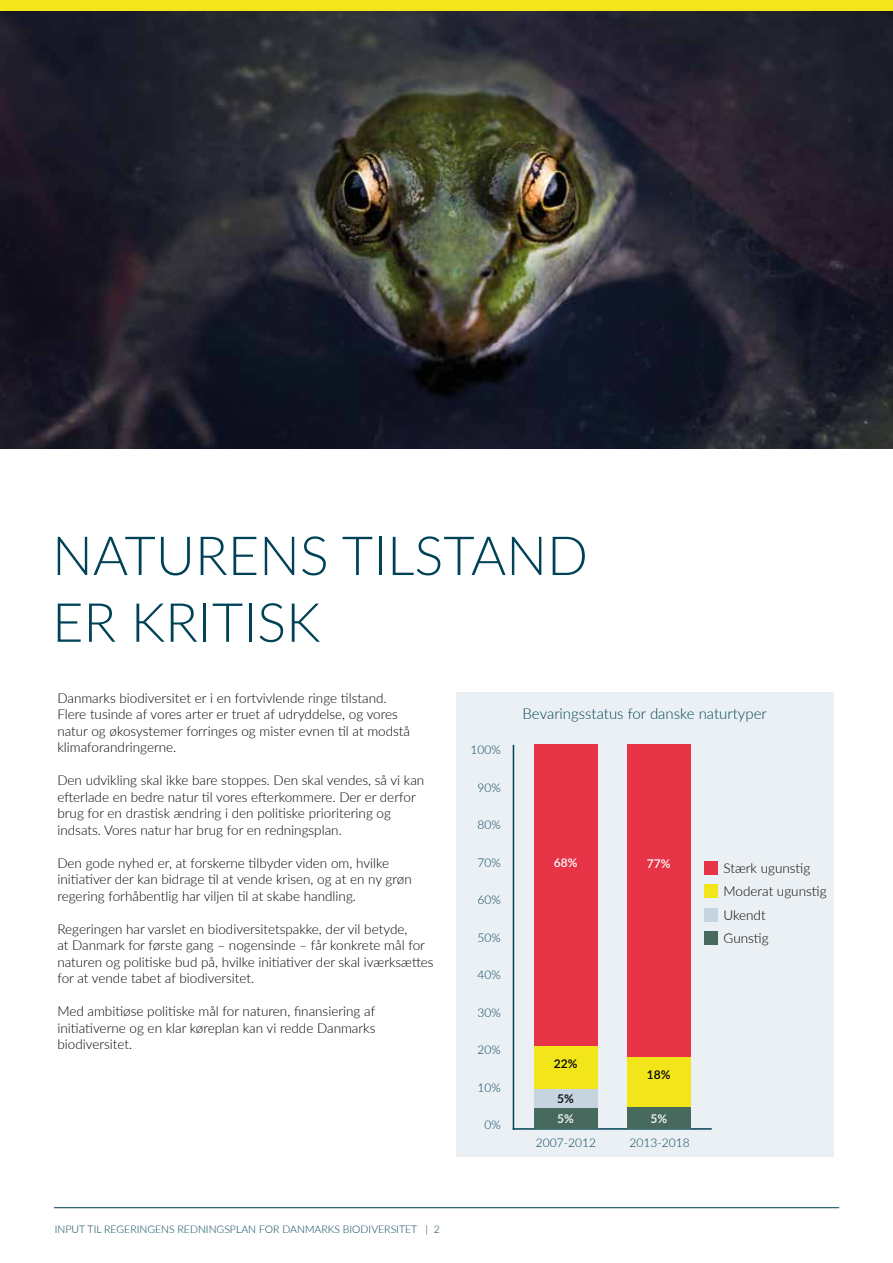
<style>
.page{position:relative;width:893px;height:1263px;background:#fff}
.page>*{position:absolute;margin:0;border:0;box-sizing:border-box;transform-origin:0 0}
.t1{font:300 54px/66.8px "Lato";color:#004357}
.t2{font:300 15px "Lato";color:#004357}
.t3{font:300 13.5px/16.5px "Lato";color:#000}
.t4{font:300 12px "Lato";color:#004357}
.t5{font:600 12px "Lato";color:#fff}
.t6{font:600 12px "Lato";color:#000}
.t7{font:300 10.5px "Lato";color:#004357}
</style>
<div class="page">
<div style="left:0;top:0;width:893px;height:13px;background:#f2e61a"></div>
<hr style="left:54px;top:1207px;width:785px;height:1px;background:#004357">
<div style="left:456px;top:692px;width:377px;height:465px;background:#ebf0f4"></div>
<img style="left:0;top:12px;width:893px;height:437px">
<hr style="left:513px;top:745px;width:1px;height:385px;background:#004357">
<hr style="left:513px;top:1128px;width:199px;height:2px;background:#004357">
<div style="left:534px;top:1107px;width:63px;height:21px;background:#47695e"></div>
<div style="left:627px;top:1107px;width:64px;height:21px;background:#47695e"></div>
<div style="left:534px;top:1089px;width:63px;height:18px;background:#c5d4de"></div>
<div style="left:534px;top:1046px;width:63px;height:43px;background:#f2e61a"></div>
<div style="left:627px;top:1056px;width:64px;height:51px;background:#f2e61a"></div>
<div style="left:534px;top:744px;width:63px;height:302px;background:#e73446"></div>
<div style="left:627px;top:744px;width:64px;height:312px;background:#e73446"></div>
<div style="left:704px;top:861px;width:14px;height:13px;background:#e73446"></div>
<div style="left:704px;top:884px;width:14px;height:14px;background:#f2e61a"></div>
<div style="left:704px;top:908px;width:14px;height:13px;background:#c5d4de"></div>
<div style="left:704px;top:931px;width:14px;height:14px;background:#47695e"></div>
<h1 class="t1" style="left:52px;top:520px;width:537px">NATURENS TILSTAND<br>ER KRITISK</h1>
<p class="t3" style="left:57px;top:689px;width:354px">Danmarks biodiversitet er i en fortvivlende ringe tilstand.<br>Flere tusinde af vores arter er truet af udryddelse, og vores natur og økosystemer forringes og mister evnen til at modstå klimaforandringerne.</p>
<p class="t3" style="left:57px;top:772px;width:368px">Den udvikling skal ikke bare stoppes. Den skal vendes, så vi kan efterlade en bedre natur til vores efterkommere. Der er derfor brug for en drastisk ændring i den politiske prioritering og indsats. Vores natur har brug for en redningsplan.</p>
<p class="t3" style="left:57px;top:854px;width:356px">Den gode nyhed er, at forskerne tilbyder viden om, hvilke initiativer der kan bidrage til at vende krisen, og at en ny grøn regering forhåbentlig har viljen til at skabe handling.</p>
<p class="t3" style="left:57px;top:920px;width:378px">Regeringen har varslet en biodiversitetspakke, der vil betyde,<br>at Danmark for første gang – nogensinde – får konkrete mål for naturen og politiske bud på, hvilke initiativer der skal iværksættes for at vende tabet af biodiversitet.</p>
<p class="t3" style="left:57px;top:1003px;width:319px;text-align:justify">Med ambitiøse politiske mål for naturen, finansiering af initiativerne og en klar køreplan kan vi redde Danmarks biodiversitet.</p>
<p class="t7" style="left:55px;top:1222px;width:386px">INPUT TIL REGERINGENS REDNINGSPLAN FOR DANMARKS BIODIVERSITET | 2</p>
<p class="t4" style="left:471px;top:741px;width:32px">100%</p>
<p class="t4" style="left:477px;top:779px;width:25px">90%</p>
<p class="t4" style="left:477px;top:816px;width:25px">80%</p>
<p class="t4" style="left:477px;top:854px;width:25px">70%</p>
<p class="t4" style="left:477px;top:891px;width:25px">60%</p>
<p class="t4" style="left:477px;top:929px;width:25px">50%</p>
<p class="t4" style="left:477px;top:966px;width:25px">40%</p>
<p class="t4" style="left:477px;top:1004px;width:25px">30%</p>
<p class="t4" style="left:477px;top:1041px;width:25px">20%</p>
<p class="t4" style="left:477px;top:1079px;width:25px">10%</p>
<p class="t4" style="left:484px;top:1116px;width:18px">0%</p>
<p class="t2" style="left:523px;top:703px;width:246px">Bevaringsstatus for danske naturtyper</p>
<p class="t5" style="left:554px;top:854px;width:25px">68%</p>
<p class="t5" style="left:647px;top:855px;width:25px">77%</p>
<p class="t3" style="left:723px;top:855px;width:105px;line-height:23.4px">Stærk ugunstig<br>Moderat ugunstig<br>Ukendt<br>Gunstig</p>
<p class="t6" style="left:554px;top:1055px;width:25px">22%</p>
<p class="t6" style="left:557px;top:1089px;width:18px">5%</p>
<p class="t5" style="left:557px;top:1110px;width:18px">5%</p>
<p class="t5" style="left:650px;top:1110px;width:18px">5%</p>
<p class="t6" style="left:647px;top:1066px;width:25px">18%</p>
<p class="t4" style="left:536px;top:1134px;width:62px">2007-2012</p>
<p class="t4" style="left:630px;top:1134px;width:62px">2013-2018</p>
</div>
